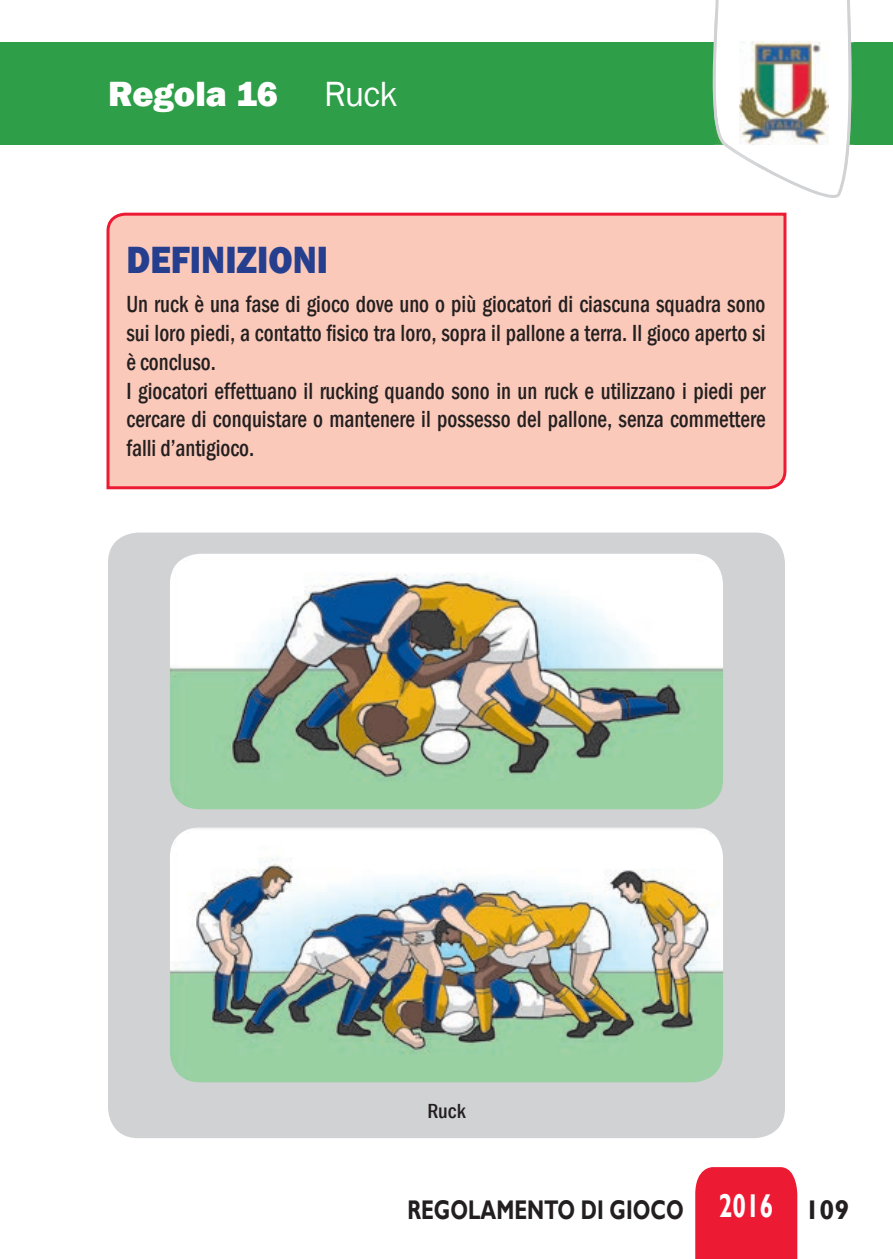
<style>
.page{position:relative;width:893px;height:1259px;background:#fff}
.page>*{position:absolute;margin:0;border:0;box-sizing:border-box;transform-origin:0 0}
.t1{font:800 39px "Franklin Gothic";color:#253f8e;scale:.9 1}
.t2{font:800 36px "Franklin Gothic";color:#fff}
.t3{font:36px "Franklin Gothic";color:#fff}
.t4{font:700 27px "Gill Sans";color:#231f20;scale:.75 1}
.t5{font:500 condensed 24px/28.8px "Franklin Gothic";color:#231f20;scale:.9 1}
.t6{font:500 condensed 21px "Franklin Gothic";color:#231f20}
.s1{font-size:33px;color:#fff}
</style>
<div class="page">
<div style="left:0;top:43px;width:893px;height:102px;background:#2e9e48"></div>
<div style="left:695px;top:1167px;width:102px;height:92px;background:#ed1a33"></div>
<svg style="left:707px;top:0;width:149px;height:198px"></svg>
<img style="left:714px;top:17px;width:137px;height:152px">
<img style="left:740px;top:41px;width:88px;height:103px">
<div style="left:106px;top:212px;width:681px;height:278px;background:#fbc9ba"></div>
<div style="left:108px;top:532px;width:677px;height:606px;background:#d1d2d4;border-radius:30px"></div>
<img style="left:170px;top:554px;width:553px;height:255px">
<img style="left:170px;top:827px;width:553px;height:255px">
<h2 class="t2" style="left:108px;top:71px;width:172px">Regola 16</h2>
<h2 class="t3" style="left:324px;top:72px;width:75px">Ruck</h2>
<h1 class="t1" style="left:127px;top:235px;width:225px">DEFINIZIONI</h1>
<p class="t5" style="left:127px;top:289px;width:712px">Un ruck è una fase di gioco dove uno o più giocatori di ciascuna squadra sono sui loro piedi, a contatto fisico tra loro, sopra il pallone a terra. Il gioco aperto si è concluso.<br>I giocatori effettuano il rucking quando sono in un ruck e utilizzano i piedi per cercare di conquistare o mantenere il possesso del pallone, senza commettere falli d’antigioco.</p>
<p class="t6" style="left:427px;top:1097px;width:40px">Ruck</p>
<p class="t4" style="left:407px;top:1193px;width:591px">REGOLAMENTO DI GIOCO <span class="s1">2016</span> 109</p>
</div>
